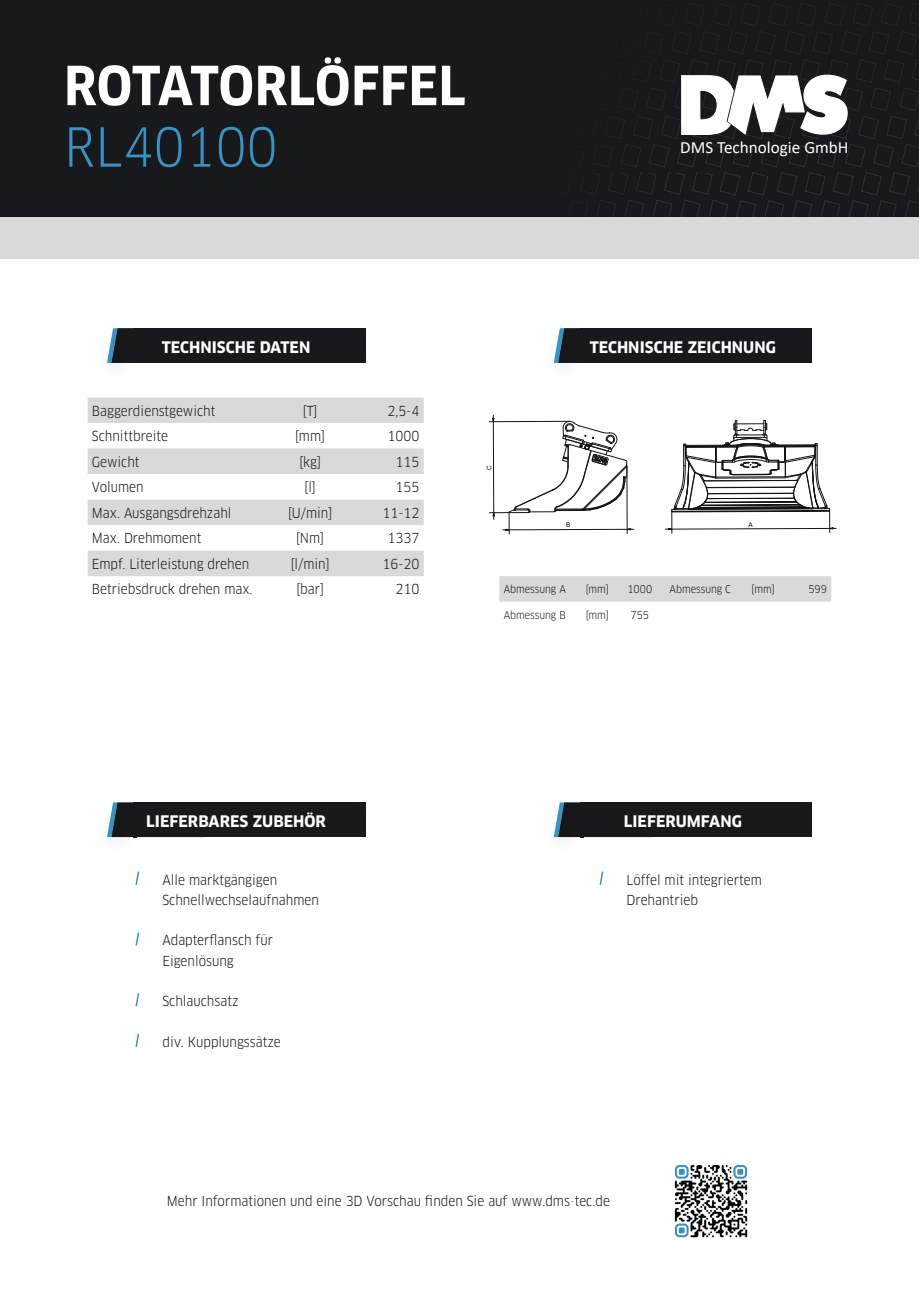
<style>
.page{position:relative;width:919px;height:1289px;background:#fff}
.page>*{position:absolute;margin:0;border:0;box-sizing:border-box;transform-origin:0 0}
.t1{font:700 condensed 52.5px "Clan OT";letter-spacing:.005em;color:#fff}
.t2{font:condensed 52.5px "Clan OT";color:#3c91c3}
.t3{font:700 condensed 18px "Clan OT";color:#fff}
.t4{font:17.1px "Calibri";color:#fff}
.t5{font:condensed 13.5px/20.2px "Clan OT";color:#131413}
.t6{font:condensed 10.5px "Clan OT";color:#131413}
.t7{font:6.3px "Arial";color:#010305}
.s1{color:#3c91c3}
</style>
<div class="page">
<div style="left:0;top:0;width:918px;height:218px;background:#18191c"></div>
<img style="left:213px;top:5px;width:705px;height:213px">
<div style="left:0;top:218px;width:918px;height:41px;background:#d9d9d9"></div>
<svg style="left:680px;top:74px;width:168px;height:62px"></svg>
<svg style="left:135px;top:871px;width:5px;height:14px"></svg>
<svg style="left:135px;top:932px;width:5px;height:14px"></svg>
<svg style="left:135px;top:993px;width:5px;height:14px"></svg>
<svg style="left:135px;top:1033px;width:5px;height:14px"></svg>
<svg style="left:599px;top:871px;width:5px;height:14px"></svg>
<svg style="left:489px;top:415px;width:144px;height:119px"></svg>
<hr style="left:626px;top:466px;width:1px;height:67px;background:#131413">
<svg style="left:665px;top:420px;width:171px;height:113px"></svg>
<div style="left:580px;top:328px;width:231px;height:35px;background:#18191c"></div>
<svg style="left:553px;top:328px;width:27px;height:36px"></svg>
<div style="left:134px;top:328px;width:231px;height:35px;background:#18191c"></div>
<svg style="left:107px;top:328px;width:27px;height:36px"></svg>
<div style="left:580px;top:802px;width:231px;height:35px;background:#18191c"></div>
<svg style="left:553px;top:802px;width:99px;height:36px"></svg>
<div style="left:134px;top:802px;width:231px;height:35px;background:#18191c"></div>
<svg style="left:107px;top:802px;width:98px;height:36px"></svg>
<svg style="left:88px;top:397px;width:335px;height:179px;fill:#d9d9d9"></svg>
<div style="left:499px;top:576px;width:332px;height:25px;background:#d9d9d9"></div>
<img style="left:674px;top:1165px;width:74px;height:73px">
<h1 class="t1" style="left:64px;top:55px;width:403px">ROTATORLÖFFEL</h1>
<h1 class="t2" style="left:64px;top:116px;width:215px">RL40100</h1>
<p class="t4" style="left:680px;top:135px;width:170px">DMS Technologie GmbH</p>
<h2 class="t3" style="left:162px;top:335px;width:150px">technische daten</h2>
<h2 class="t3" style="left:589px;top:335px;width:188px">technische zeichnung</h2>
<p class="t5" style="left:92px;top:400px;width:125px">Baggerdienstgewicht</p>
<p class="t5" style="left:303px;top:400px;width:16px">[T]</p>
<p class="t5" style="left:387px;top:400px;width:33px">2,5-4</p>
<p class="t5" style="left:92px;top:426px;width:78px">Schnittbreite</p>
<p class="t5" style="left:295px;top:426px;width:31px">[mm]</p>
<p class="t5" style="left:387px;top:426px;width:33px">1000</p>
<p class="t5" style="left:92px;top:451px;width:49px">Gewicht</p>
<p class="t5" style="left:299px;top:451px;width:23px">[kg]</p>
<p class="t5" style="left:395px;top:451px;width:25px">115</p>
<p class="t5" style="left:92px;top:477px;width:53px">Volumen</p>
<p class="t5" style="left:304px;top:477px;width:13px">[l]</p>
<p class="t5" style="left:395px;top:477px;width:25px">155</p>
<p class="t5" style="left:92px;top:502px;width:141px">Max. Ausgangsdrehzahl</p>
<p class="t5" style="left:288px;top:502px;width:46px">[U/min]</p>
<p class="t5" style="left:382px;top:502px;width:38px">11-12</p>
<p class="t5" style="left:92px;top:528px;width:111px">Max. Drehmoment</p>
<p class="t5" style="left:296px;top:528px;width:30px">[Nm]</p>
<p class="t5" style="left:387px;top:528px;width:33px">1337</p>
<p class="t5" style="left:92px;top:553px;width:159px">Empf. Literleistung drehen</p>
<p class="t5" style="left:291px;top:553px;width:40px">[l/min]</p>
<p class="t5" style="left:382px;top:553px;width:38px">16-20</p>
<p class="t5" style="left:92px;top:579px;width:162px">Betriebsdruck drehen max.</p>
<p class="t5" style="left:296px;top:579px;width:29px">[bar]</p>
<p class="t5" style="left:395px;top:579px;width:25px">210</p>
<p class="t6" style="left:503px;top:583px;width:64px">Abmessung A</p>
<p class="t6" style="left:585px;top:583px;width:25px">[mm]</p>
<p class="t6" style="left:627px;top:583px;width:26px">1000</p>
<p class="t6" style="left:669px;top:583px;width:63px">Abmessung C</p>
<p class="t6" style="left:751px;top:583px;width:25px">[mm]</p>
<p class="t6" style="left:808px;top:583px;width:20px">599</p>
<p class="t6" style="left:503px;top:608px;width:64px">Abmessung B</p>
<p class="t6" style="left:585px;top:608px;width:25px">[mm]</p>
<p class="t6" style="left:630px;top:608px;width:20px">755</p>
<p class="t7" style="left:485px;top:469px;width:6px;rotate:-90deg">C</p>
<p class="t7" style="left:566px;top:521px;width:6px">B</p>
<p class="t7" style="left:748px;top:520px;width:6px">A</p>
<h2 class="t3" style="left:146px;top:809px;width:181px">lieferbares zubehör</h2>
<h2 class="t3" style="left:623px;top:809px;width:119px">lieferumfang</h2>
<p class="t5" style="left:162px;top:869px;width:158px">Alle marktgängigen<br>Schnellwechselaufnahmen</p>
<p class="t5" style="left:162px;top:930px;width:112px">Adapterflansch für<br>Eigenlösung</p>
<p class="t5" style="left:162px;top:991px;width:78px">Schlauchsatz</p>
<p class="t5" style="left:162px;top:1031px;width:120px">div. Kupplungssätze</p>
<p class="t5" style="left:626px;top:869px;width:137px">Löffel mit integriertem<br>Drehantrieb</p>
<p class="t5" style="left:167px;top:1190px;width:444px">Mehr Informationen und eine 3D Vorschau finden Sie auf www.dms<span class="s1">-</span>tec.de</p>
</div>
